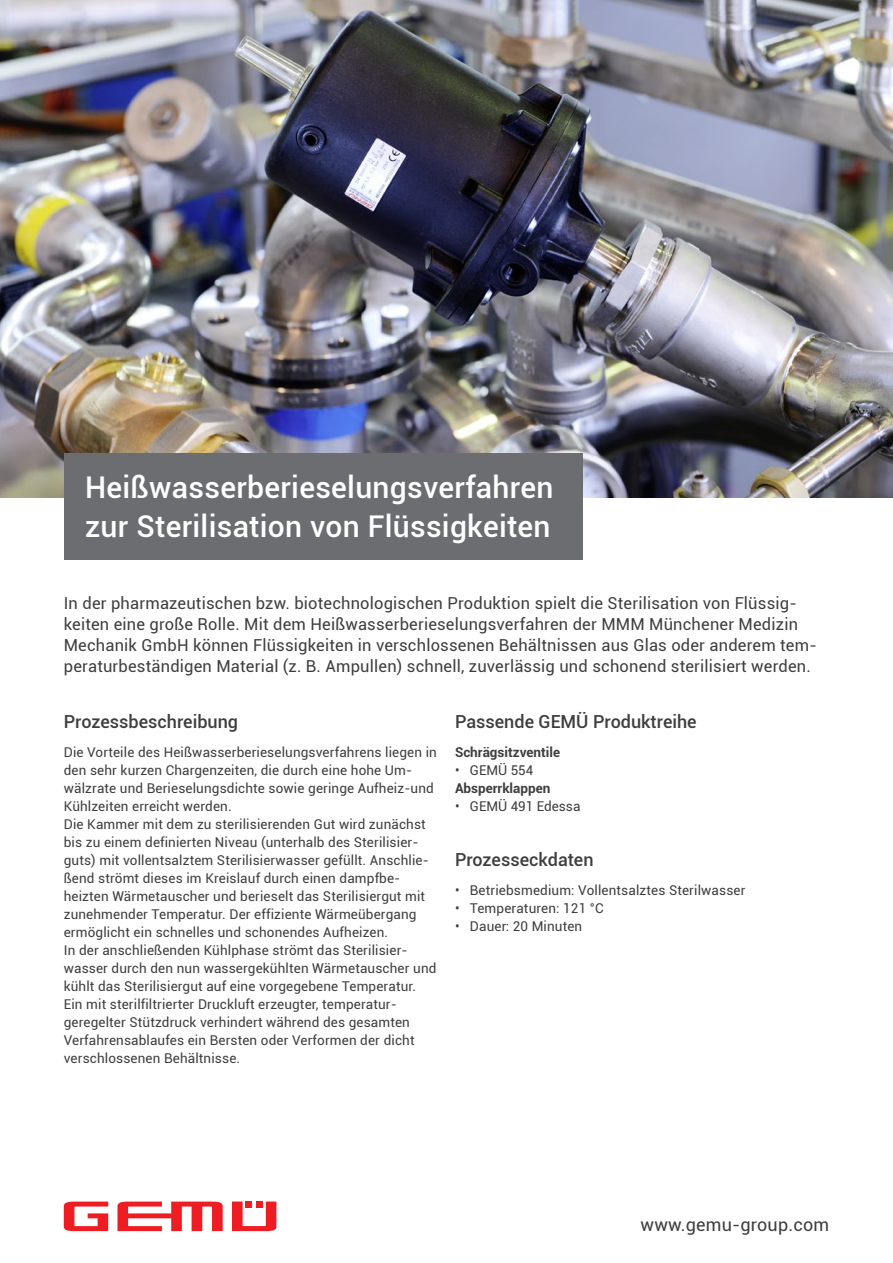
<style>
.page{position:relative;width:893px;height:1263px;background:#fff}
.page>*{position:absolute;margin:0;border:0;box-sizing:border-box;transform-origin:0 0}
.t1{font:500 30px/39px "Roboto";letter-spacing:.01em;color:#fff}
.t2{font:500 18px "Roboto";color:#3e3e3f}
.t3{font:18px "Roboto";letter-spacing:.01em;color:#3e3e3f}
.t4{font:16.5px/21px "Roboto";letter-spacing:.01em;color:#3e3e3f}
.t5{font:13.5px/18px "Roboto";letter-spacing:.01em;color:#3e3e3f}
.t6{font:700 13.5px "Roboto";color:#3e3e3f}
</style>
<div class="page">
<img style="left:0;top:0;width:893px;height:497px">
<svg style="left:117px;top:1201px;width:106px;height:30px"></svg>
<svg style="left:64px;top:1201px;width:44px;height:30px"></svg>
<svg style="left:232px;top:1201px;width:44px;height:30px"></svg>
<div style="left:64px;top:453px;width:519px;height:106px;background:#6c6d70"></div>
<h1 class="t1" style="left:85px;top:466px;width:470px">Heißwasserberieselungsverfahren zur Sterilisation von Flüssigkeiten</h1>
<p class="t4" style="left:64px;top:592px;width:754px">In der pharmazeutischen bzw. biotechnologischen Produktion spielt die Sterilisation von Flüssig&shy;keiten eine große Rolle. Mit dem Heißwasserberieselungsverfahren der MMM Münchener Medizin Mechanik GmbH können Flüssigkeiten in verschlossenen Behältnissen aus Glas oder anderem tem&shy;peraturbeständigen Material (z. B. Ampullen) schnell, zuverlässig und schonend sterilisiert werden.</p>
<h2 class="t2" style="left:64px;top:709px;width:176px">Prozessbeschreibung</h2>
<p class="t5" style="left:64px;top:742px;width:375px">Die Vorteile des Heißwasserberieselungsverfahrens liegen in den sehr kurzen Chargenzeiten, die durch eine hohe Um&shy;wälzrate und Berieselungsdichte sowie geringe Aufheiz-und Kühlzeiten erreicht werden.<br>Die Kammer mit dem zu sterilisierenden Gut wird zunächst bis zu einem definierten Niveau (unterhalb des Sterilisier&shy;guts) mit vollentsalztem Sterilisierwasser gefüllt. Anschlie&shy;ßend strömt dieses im Kreislauf durch einen dampfbe&shy;heizten Wärmetauscher und berieselt das Sterilisiergut mit zunehmender Temperatur. Der effiziente Wärmeübergang ermöglicht ein schnelles und schonendes Aufheizen.<br>In der anschließenden Kühlphase strömt das Sterilisier&shy;wasser durch den nun wassergekühlten Wärmetauscher und kühlt das Sterilisiergut auf eine vorgegebene Temperatur.<br>Ein mit sterilfiltrierter Druckluft erzeugter, temperatur&shy;geregelter Stützdruck verhindert während des gesamten Verfahrensablaufes ein Bersten oder Verformen der dicht verschlossenen Behältnisse.</p>
<h2 class="t2" style="left:455px;top:709px;width:243px">Passende GEMÜ Produktreihe</h2>
<p class="t6" style="left:455px;top:742px;width:107px">Schrägsitzventile</p>
<p class="t5" style="left:455px;top:760px;width:80px">• GEMÜ 554</p>
<p class="t6" style="left:455px;top:778px;width:97px">Absperrklappen</p>
<p class="t5" style="left:455px;top:796px;width:127px">• GEMÜ 491 Edessa</p>
<h2 class="t2" style="left:455px;top:847px;width:140px">Prozesseckdaten</h2>
<p class="t5" style="left:455px;top:880px;width:292px">• Betriebsmedium: Vollentsalztes Sterilwasser</p>
<p class="t5" style="left:455px;top:898px;width:150px">• Temperaturen: 121 °C</p>
<p class="t5" style="left:455px;top:916px;width:129px">• Dauer: 20 Minuten</p>
<h2 class="t3" style="left:640px;top:1212px;width:190px">www.gemu-group.com</h2>
</div>
